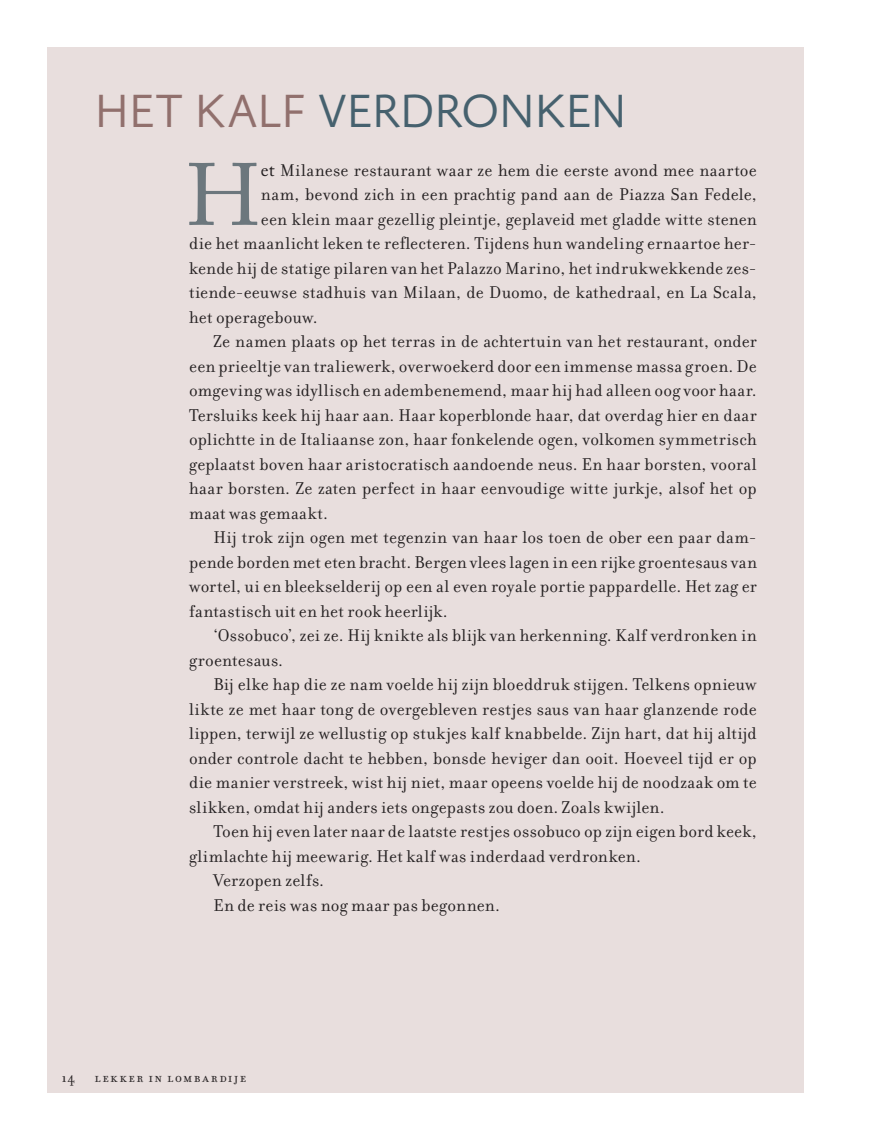
<style>
.page{position:relative;width:883px;height:1141px;background:#fff}
.page>*{position:absolute;margin:0;border:0;box-sizing:border-box;transform-origin:0 0}
.t1{font:87.33px "Adobe Caslon Pro";color:#6c777d}
.t2{font:300 47.25px "Absara Sans OT";color:#46616e}
.t3{font:18.38px "Filosofia OT";letter-spacing:.015em;color:#231f20}
.t4{font:14.88px "Filosofia OT";letter-spacing:.105em;color:#231f20}
.s1{color:#91706d}
.s2{font-family:"Adobe Caslon Pro"}
</style>
<div class="page">
<div style="left:48px;top:48px;width:756px;height:1045px;background:#e8dedd"></div>
<h2 class="t2" style="left:95px;top:87px;width:533px"><span class="s1">HET KALF</span> VERDRONKEN</h2>
<h1 class="t1" style="left:186px;top:144px;width:76px">H</h1>
<p class="t3" style="left:261px;top:160px;width:497px"><span class="s2">et</span> Milanese restaurant waar ze hem die eerste avond mee naartoe</p>
<p class="t3" style="left:261px;top:184px;width:497px">nam, bevond zich in een prachtig pand aan de Piazza San Fedele,</p>
<p class="t3" style="left:261px;top:209px;width:497px">een klein maar gezellig pleintje, geplaveid met gladde witte stenen</p>
<p class="t3" style="left:189px;top:233px;width:569px">die het maanlicht leken te reflecteren. Tijdens hun wandeling ernaartoe her-</p>
<p class="t3" style="left:189px;top:258px;width:569px">kende hij de statige pilaren van het Palazzo Marino, het indrukwekkende zes-</p>
<p class="t3" style="left:189px;top:282px;width:569px">tiende-eeuwse stadhuis van Milaan, de Duomo, de kathedraal, en La Scala,</p>
<p class="t3" style="left:189px;top:307px;width:130px">het operagebouw.</p>
<p class="t3" style="left:214px;top:331px;width:545px">Ze namen plaats op het terras in de achtertuin van het restaurant, onder</p>
<p class="t3" style="left:189px;top:356px;width:569px">een prieeltje van traliewerk, overwoekerd door een immense massa groen. De</p>
<p class="t3" style="left:189px;top:380px;width:569px">omgeving was idyllisch en adembenemend, maar hij had alleen oog voor haar.</p>
<p class="t3" style="left:189px;top:405px;width:569px">Tersluiks keek hij haar aan. Haar koperblonde haar, dat overdag hier en daar</p>
<p class="t3" style="left:189px;top:429px;width:569px">oplichtte in de Italiaanse zon, haar fonkelende ogen, volkomen symmetrisch</p>
<p class="t3" style="left:189px;top:454px;width:569px">geplaatst boven haar aristocratisch aandoende neus. En haar borsten, vooral</p>
<p class="t3" style="left:189px;top:478px;width:569px">haar borsten. Ze zaten perfect in haar eenvoudige witte jurkje, alsof het op</p>
<p class="t3" style="left:189px;top:503px;width:140px">maat was gemaakt.</p>
<p class="t3" style="left:214px;top:527px;width:545px">Hij trok zijn ogen met tegenzin van haar los toen de ober een paar dam-</p>
<p class="t3" style="left:189px;top:552px;width:569px">pende borden met eten bracht. Bergen vlees lagen in een rijke groentesaus van</p>
<p class="t3" style="left:189px;top:576px;width:569px">wortel, ui en bleekselderij op een al even royale portie pappardelle. Het zag er</p>
<p class="t3" style="left:189px;top:601px;width:260px">fantastisch uit en het rook heerlijk.</p>
<p class="t3" style="left:214px;top:625px;width:544px">‘Ossobuco’, zei ze. Hij knikte als blijk van herkenning. Kalf verdronken in</p>
<p class="t3" style="left:189px;top:650px;width:96px">groentesaus.</p>
<p class="t3" style="left:214px;top:674px;width:545px">Bij elke hap die ze nam voelde hij zijn bloeddruk stijgen. Telkens opnieuw</p>
<p class="t3" style="left:189px;top:699px;width:569px">likte ze met haar tong de overgebleven restjes saus van haar glanzende rode</p>
<p class="t3" style="left:189px;top:723px;width:569px">lippen, terwijl ze wellustig op stukjes kalf knabbelde. Zijn hart, dat hij altijd</p>
<p class="t3" style="left:189px;top:748px;width:569px">onder controle dacht te hebben, bonsde heviger dan ooit. Hoeveel tijd er op</p>
<p class="t3" style="left:189px;top:772px;width:569px">die manier verstreek, wist hij niet, maar opeens voelde hij de noodzaak om te</p>
<p class="t3" style="left:189px;top:797px;width:477px">slikken, omdat hij anders iets ongepasts zou doen. Zoals kwijlen.</p>
<p class="t3" style="left:214px;top:821px;width:545px">Toen hij even later naar de laatste restjes ossobuco op zijn eigen bord keek,</p>
<p class="t3" style="left:189px;top:846px;width:453px">glimlachte hij meewarig. Het kalf was inderdaad verdronken.</p>
<p class="t3" style="left:214px;top:870px;width:112px">Verzopen zelfs.</p>
<p class="t3" style="left:214px;top:895px;width:288px">En de reis was nog maar pas begonnen.</p>
<p class="t4" style="left:62px;top:1069px;width:15px">14</p>
<p class="t4" style="left:95px;top:1069px;width:153px">lekker in lombardije</p>
</div>
